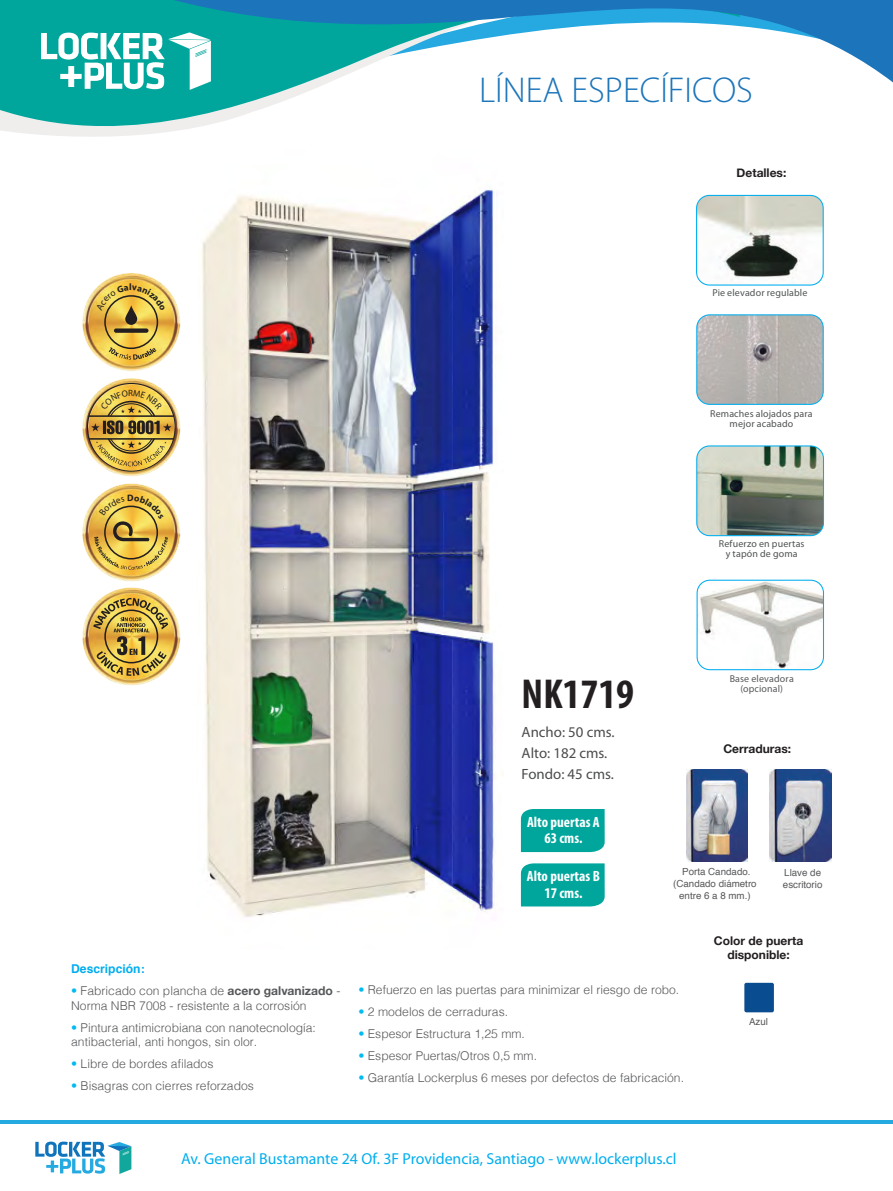
<style>
.page{position:relative;width:893px;height:1191px;background:#fff}
.page>*{position:absolute;margin:0;border:0;box-sizing:border-box;transform-origin:0 0}
.t1{font:700 condensed 42px "Myriad Pro";color:#231f20}
.t2{font:300 36px "Myriad Pro";color:#1c75ba}
.t3{font:15.9px "Myriad Pro";color:#00aeef}
.t4{font:14.85px "Myriad Pro";color:#4b4c4d}
.t5{font:700 condensed 14.85px "Myriad Pro";color:#fff}
.t6{font:300 12.15px/14.5px "Helvetica";color:#57585a}
.t7{font:700 12.15px "Helvetica";color:#00aeef}
.t8{font:700 12px "Helvetica Neue";color:#231f20}
.t9{font:9.9px/9.9px "Myriad Pro";letter-spacing:.015em;color:#505352;text-align:center}
.t10{font:9.9px "Myriad Pro";letter-spacing:.015em;color:#4f5252}
.t11{font:9.9px "Myriad Pro";letter-spacing:.015em;color:#57585a}
.t12{font:9.9px "Myriad Pro";letter-spacing:.015em;color:#505454}
.t13{font:9.75px/11.7px "Helvetica";color:#57585a;text-align:center}
.t14{font:700 9.3px "Myriad Pro";color:#231f20}
.t15{font:9.15px "Myriad Pro";color:#231f20}
.s1{color:#00baf1}
.s2{font-family:"Helvetica Neue";font-weight:700}
</style>
<div class="page">
<img style="left:202px;top:189px;width:294px;height:728px">
<svg style="left:0;top:0;width:329px;height:137px;fill:#00a69c"></svg>
<svg style="left:139px;top:0;width:754px;height:82px"></svg>
<svg style="left:41px;top:32px;width:170px;height:58px"></svg>
<hr style="left:0;top:1120px;width:893px;height:4px;background:#24aae1">
<svg style="left:35px;top:1141px;width:96px;height:33px"></svg>
<div style="left:521px;top:809px;width:84px;height:43px;background:#00a69c"></div>
<div style="left:521px;top:863px;width:84px;height:43px;background:#00a69c"></div>
<img style="left:82px;top:587px;width:98px;height:98px">
<img style="left:698px;top:316px;width:124px;height:87px">
<div style="left:696px;top:314px;width:128px;height:91px;border:1px solid #00aeef;border-radius:13px"></div>
<img style="left:697px;top:447px;width:126px;height:88px">
<div style="left:696px;top:445px;width:128px;height:91px;border:1px solid #00aeef;border-radius:13px"></div>
<img style="left:697px;top:195px;width:126px;height:90px">
<div style="left:696px;top:195px;width:128px;height:90px;border:1px solid #00aeef;border-radius:13px"></div>
<img style="left:697px;top:581px;width:126px;height:87px">
<div style="left:697px;top:579px;width:127px;height:91px;border:1px solid #00aeef;border-radius:13px"></div>
<img style="left:686px;top:769px;width:61px;height:92px">
<img style="left:770px;top:769px;width:61px;height:92px">
<div style="left:744px;top:982px;width:30px;height:30px;background:#094d90;border-radius:2px"></div>
<img style="left:82px;top:483px;width:98px;height:98px">
<img style="left:82px;top:378px;width:98px;height:98px">
<img style="left:82px;top:273px;width:98px;height:98px">
<p class="t2" style="left:479px;top:68px;width:275px">LÍNEA ESPECÍFICOS</p>
<p class="t14" style="left:129px;top:281px;width:4px">l</p>
<p class="t15" style="left:128px;top:387px;width:6px">R</p>
<p class="t14" style="left:127px;top:492px;width:8px">D</p>
<p class="t8" style="left:737px;top:164px;width:51px">Detalles:</p>
<p class="t12" style="left:712px;top:287px;width:97px">Pie elevador regulable</p>
<p class="t9" style="left:710px;top:408px;width:104px">Remaches alojados para mejor acabado</p>
<p class="t10" style="left:719px;top:537px;width:87px">Refuerzo en puertas</p>
<p class="t10" style="left:726px;top:547px;width:73px">y tapón de goma</p>
<p class="t7" style="left:71px;top:959px;width:75px">Descripción:</p>
<p class="t6" style="left:71px;top:982px;width:271px"><span class="s1">•</span> Fabricado con plancha de <span class="s2">acero galvanizado</span> -<br>Norma NBR 7008 - resistente a la corrosión</p>
<p class="t6" style="left:71px;top:1019px;width:246px"><span class="s1">•</span> Pintura antimicrobiana con nanotecnología: antibacterial, anti hongos, sin olor.</p>
<p class="t6" style="left:71px;top:1055px;width:144px"><span class="s1">•</span> Libre de bordes afilados</p>
<p class="t6" style="left:71px;top:1077px;width:184px"><span class="s1">•</span> Bisagras con cierres reforzados</p>
<p class="t1" style="left:522px;top:667px;width:114px">NK1719</p>
<p class="t4" style="left:522px;top:722px;width:94px">Ancho: 50 cms.</p>
<p class="t4" style="left:522px;top:743px;width:87px">Alto: 182 cms.</p>
<p class="t4" style="left:522px;top:764px;width:94px">Fondo: 45 cms.</p>
<p class="t5" style="left:527px;top:812px;width:74px">Alto puertas A</p>
<p class="t5" style="left:544px;top:829px;width:40px">63 cms.</p>
<p class="t5" style="left:527px;top:867px;width:74px">Alto puertas B</p>
<p class="t5" style="left:544px;top:883px;width:40px">17 cms.</p>
<p class="t11" style="left:730px;top:672px;width:66px">Base elevadora</p>
<p class="t11" style="left:740px;top:682px;width:44px">(opcional)</p>
<p class="t8" style="left:723px;top:739px;width:69px">Cerraduras:</p>
<p class="t13" style="left:673px;top:866px;width:85px">Porta Candado. (Candado diámetro entre 6 a 8 mm.)</p>
<p class="t13" style="left:784px;top:867px;width:38px">Llave de</p>
<p class="t13" style="left:783px;top:878px;width:41px">escritorio</p>
<p class="t8" style="left:714px;top:931px;width:91px">Color de puerta</p>
<p class="t8" style="left:727px;top:945px;width:64px">disponible:</p>
<p class="t6" style="left:358px;top:981px;width:322px"><span class="s1">•</span> Refuerzo en las puertas para minimizar el riesgo de robo.</p>
<p class="t6" style="left:358px;top:1003px;width:151px"><span class="s1">•</span> 2 modelos de cerraduras.</p>
<p class="t6" style="left:358px;top:1025px;width:168px"><span class="s1">•</span> Espesor Estructura 1,25 mm.</p>
<p class="t6" style="left:358px;top:1047px;width:180px"><span class="s1">•</span> Espesor Puertas/Otros 0,5 mm.</p>
<p class="t6" style="left:358px;top:1069px;width:327px"><span class="s1">•</span> Garantía Lockerplus 6 meses por defectos de fabricación.</p>
<p class="t13" style="left:749px;top:1016px;width:20px">Azul</p>
<p class="t3" style="left:181px;top:1148px;width:497px">Av. General Bustamante 24 Of. 3F Providencia, Santiago - www.lockerplus.cl</p>
</div>
